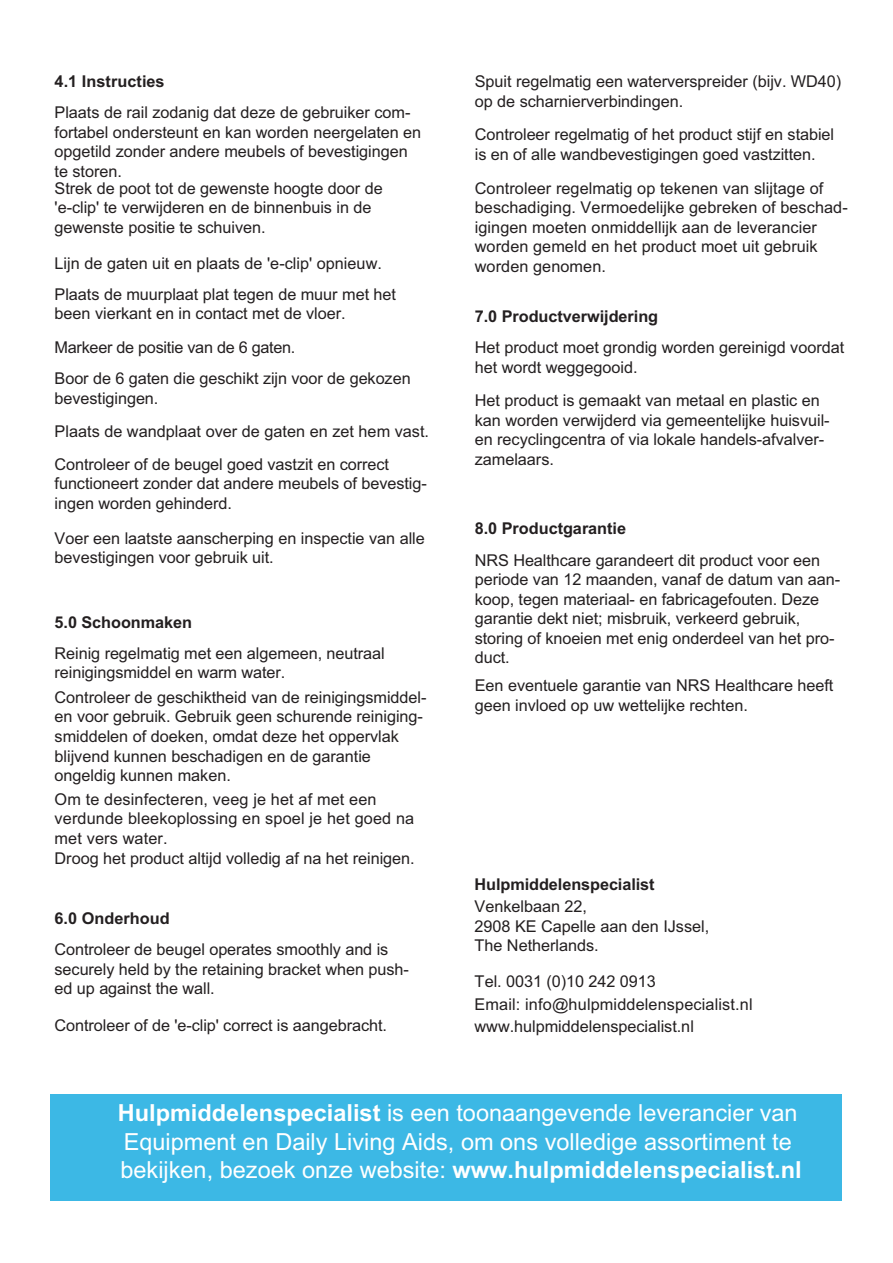
<style>
.page{position:relative;width:893px;height:1263px;background:#fff}
.page>*{position:absolute;margin:0;border:0;box-sizing:border-box;transform-origin:0 0}
.t1{font:23.55px/28.2px "Arial";color:#fff}
.t2{font:16.2px/19.5px "Arial";letter-spacing:-.005em;color:#231f20}
.t3{font:700 16.2px "Arial";letter-spacing:-.005em;color:#231f20}
.s1{font-weight:700}
</style>
<div class="page">
<div style="left:51px;top:1094px;width:791px;height:107px;background:#3cb8e5"></div>
<p class="t3" style="left:55px;top:75px;width:112px">4.1 Instructies</p>
<p class="t2" style="left:55px;top:104px;width:368px">Plaats de rail zodanig dat deze de gebruiker com&shy;fortabel ondersteunt en kan worden neergelaten en opgetild zonder andere meubels of bevestigingen te storen.</p>
<p class="t2" style="left:55px;top:180px;width:330px">Strek de poot tot de gewenste hoogte door de 'e-clip' te verwijderen en de binnenbuis in de gewenste positie te schuiven.</p>
<p class="t2" style="left:55px;top:249px;width:343px;line-height:30.9px">Lijn de gaten uit en plaats de 'e-clip' opnieuw.<br>Plaats de muurplaat plat tegen de muur met het</p>
<p class="t2" style="left:55px;top:298px;width:293px;line-height:33.8px">been vierkant en in contact met de vloer.<br>Markeer de positie van de 6 gaten.</p>
<p class="t2" style="left:55px;top:370px;width:358px">Boor de 6 gaten die geschikt zijn voor de gekozen bevestigingen.</p>
<p class="t2" style="left:55px;top:417px;width:376px;line-height:32.5px">Plaats de wandplaat over de gaten en zet hem vast.<br>Controleer of de beugel goed vastzit en correct</p>
<p class="t2" style="left:55px;top:475px;width:374px">functioneert zonder dat andere meubels of bevestig&shy;ingen worden gehinderd.</p>
<p class="t2" style="left:55px;top:530px;width:372px">Voer een laatste aanscherping en inspectie van alle bevestigingen voor gebruik uit.</p>
<p class="t3" style="left:55px;top:616px;width:139px">5.0 Schoonmaken</p>
<p class="t2" style="left:55px;top:645px;width:332px">Reinig regelmatig met een algemeen, neutraal reinigingsmiddel en warm water.</p>
<p class="t2" style="left:55px;top:689px;width:373px">Controleer de geschiktheid van de reinigingsmiddel&shy;en voor gebruik. Gebruik geen schurende reiniging&shy;smiddelen of doeken, omdat deze het oppervlak blijvend kunnen beschadigen en de garantie ongeldig kunnen maken.</p>
<p class="t2" style="left:55px;top:791px;width:362px">Om te desinfecteren, veeg je het af met een verdunde bleekoplossing en spoel je het goed na met vers water.<br>Droog het product altijd volledig af na het reinigen.</p>
<p class="t3" style="left:55px;top:912px;width:117px">6.0 Onderhoud</p>
<p class="t2" style="left:55px;top:941px;width:356px">Controleer de beugel operates smoothly and is securely held by the retaining bracket when push&shy;ed up against the wall.</p>
<p class="t2" style="left:55px;top:1016px;width:334px">Controleer of de 'e-clip' correct is aangebracht.</p>
<p class="t2" style="left:475px;top:73px;width:368px">Spuit regelmatig een waterverspreider (bijv. WD40) op de scharnierverbindingen.</p>
<p class="t2" style="left:475px;top:126px;width:361px">Controleer regelmatig of het product stijf en stabiel is en of alle wandbevestigingen goed vastzitten.</p>
<p class="t2" style="left:475px;top:180px;width:374px">Controleer regelmatig op tekenen van slijtage of beschadiging. Vermoedelijke gebreken of beschad&shy;igingen moeten onmiddellijk aan de leverancier worden gemeld en het product moet uit gebruik worden genomen.</p>
<p class="t3" style="left:475px;top:310px;width:185px">7.0 Productverwijdering</p>
<p class="t2" style="left:475px;top:339px;width:371px">Het product moet grondig worden gereinigd voordat het wordt weggegooid.</p>
<p class="t2" style="left:475px;top:392px;width:356px">Het product is gemaakt van metaal en plastic en kan worden verwijderd via gemeentelijke huisvuil&shy;en recyclingcentra of via lokale handels-afvalver&shy;zamelaars.</p>
<p class="t3" style="left:475px;top:523px;width:153px">8.0 Productgarantie</p>
<p class="t2" style="left:475px;top:552px;width:367px">NRS Healthcare garandeert dit product voor een periode van 12 maanden, vanaf de datum van aan&shy;koop, tegen materiaal- en fabricagefouten. Deze garantie dekt niet; misbruik, verkeerd gebruik, storing of knoeien met enig onderdeel van het pro&shy;duct.</p>
<p class="t2" style="left:475px;top:677px;width:360px">Een eventuele garantie van NRS Healthcare heeft geen invloed op uw wettelijke rechten.</p>
<p class="t3" style="left:475px;top:878px;width:182px">Hulpmiddelenspecialist</p>
<p class="t2" style="left:475px;top:898px;width:236px">Venkelbaan 22,<br>2908 KE Capelle aan den IJssel,<br>The Netherlands.</p>
<p class="t2" style="left:475px;top:972px;width:280px;line-height:22px">Tel. 0031 (0)10 242 0913<br>Email: info@hulpmiddelenspecialist.nl www.hulpmiddelenspecialist.nl</p>
<h1 class="t1" style="left:118px;top:1101px;width:685px"><span class="s1">Hulpmiddelenspecialist</span> is een toonaangevende leverancier van<br>Equipment en Daily Living Aids, om ons volledige assortiment te bekijken, bezoek onze website: <span class="s1">www.hulpmiddelenspecialist.nl</span></h1>
</div>
